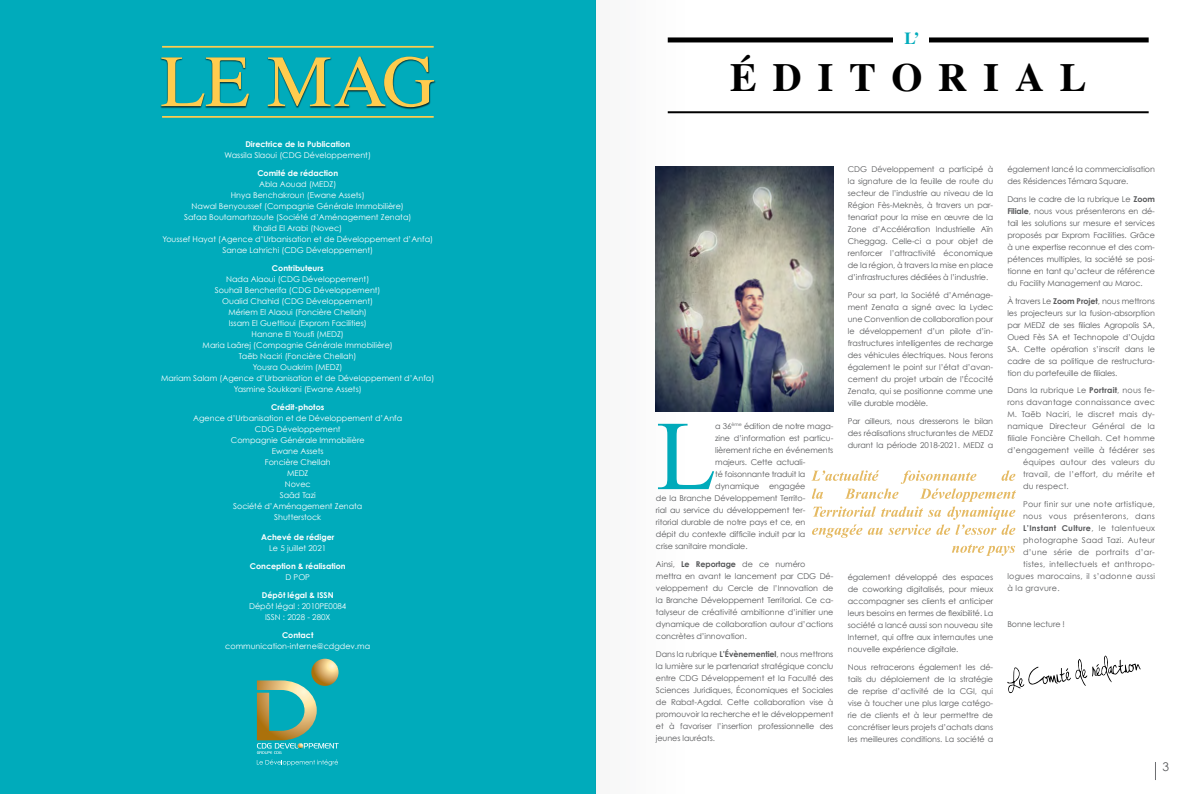
<style>
.page{position:relative;width:1191px;height:794px;background:#fff}
.page>*{position:absolute;margin:0;border:0;box-sizing:border-box;transform-origin:0 0}
.t1{font:98.6px "Times New Roman";color:#00abbb}
.t2{font:700 40px "Times";letter-spacing:.4em;color:#000}
.t3{font:700 17px "Times";color:#00abbb}
.t4{font:12px "Century Gothic";color:#58595b}
.t5{font:8px/12px "Century Gothic";letter-spacing:-.01em;color:#58595b;text-align:justify}
.t6{font:8px/11px "Century Gothic";color:#fff;text-align:center}
.t7{font:8px "Century Gothic";letter-spacing:.02em;color:#58595b}
.t8{font:8px "Century Gothic";letter-spacing:.03em;color:#58595b}
.t9{font:700 8px "Century Gothic";color:#fff}
.t10{font:700 8px "Century Gothic";letter-spacing:.03em;color:#58595b}
.s1{font-weight:700}
.s2{font-weight:400}
</style>
<div class="page">
<svg style="left:1155px;top:762px;width:1px;height:18px"></svg>
<div style="left:0;top:0;width:595px;height:794px;background:#00abbb"></div>
<img style="left:778px;top:166px;width:55px;height:245px">
<hr style="left:162px;top:116px;width:272px;height:2px;background:#ffcc4e">
<hr style="left:162px;top:46px;width:272px;height:2px;background:#ffcc4e">
<div style="left:161px;top:56px;width:275px;height:53px;background:#000;opacity:.75"></div>
<svg style="left:161px;top:57px;width:88px;height:49px"></svg>
<svg style="left:268px;top:57px;width:166px;height:50px"></svg>
<svg style="left:311px;top:658px;width:27px;height:28px"></svg>
<svg style="left:257px;top:680px;width:82px;height:86px"></svg>
<hr style="left:668px;top:111px;width:480px;height:2px;background:#000">
<div style="left:668px;top:37px;width:480px;height:5px;background:#000"></div>
<div style="left:893px;top:31px;width:36px;height:18px;background:#fff"></div>
<svg style="left:1007px;top:655px;width:133px;height:38px"></svg>
<svg style="left:952px;top:544px;width:63px;height:12px"></svg>
<svg style="left:811px;top:470px;width:205px;height:68px"></svg>
<svg style="left:595px;top:0;width:183px;height:794px"></svg>
<p class="t9" style="left:245px;top:139px;width:106px">Directrice de la Publication</p>
<p class="t6" style="left:224px;top:150px;width:148px">Wassila Slaoui (CDG Développement)</p>
<p class="t9" style="left:257px;top:168px;width:82px">Comité de rédaction</p>
<p class="t6" style="left:162px;top:179px;width:272px">Abla Aouad (MEDZ)<br>Hnya Benchakroun (Ewane Assets)<br>Nawal Benyoussef (Compagnie Générale Immobilière)<br>Safaa Boutamarhzoute (Société d’Aménagement Zenata)<br>Khalid El Arabi (Novec)<br>Youssef Hayat (Agence d’Urbanisation et de Développement d’Anfa)<br>Sanae Lahrichi (CDG Développement)</p>
<p class="t9" style="left:272px;top:263px;width:53px">Contributeurs</p>
<p class="t6" style="left:161px;top:274px;width:275px">Nada Alaoui (CDG Développement)<br>Souhaïl Bencherifa (CDG Développement)<br>Oualid Chahid (CDG Développement)<br>Mériem El Alaoui (Foncière Chellah)<br>Issam El Guettioui (Exprom Facilities)<br>Hanane El Yousfi (MEDZ)<br>Maria Laârej (Compagnie Générale Immobilière)<br>Taëb Naciri (Foncière Chellah)<br>Yousra Ouakrim (MEDZ)<br>Mariam Salam (Agence d’Urbanisation et de Développement d’Anfa)<br>Yasmine Soukkani (Ewane Assets)</p>
<p class="t9" style="left:271px;top:402px;width:55px">Crédit-photos</p>
<p class="t6" style="left:193px;top:413px;width:210px">Agence d’Urbanisation et de Développement d’Anfa<br>CDG Développement<br>Compagnie Générale Immobilière<br>Ewane Assets<br>Foncière Chellah<br>MEDZ<br>Novec<br>Saâd Tazi<br>Société d’Aménagement Zenata<br>Shutterstock</p>
<p class="t9" style="left:261px;top:532px;width:75px">Achevé de rédiger</p>
<p class="t6" style="left:269px;top:543px;width:58px">Le 5 juillet 2021</p>
<p class="t9" style="left:250px;top:561px;width:97px">Conception &amp; réalisation</p>
<p class="t6" style="left:285px;top:572px;width:26px">D POP</p>
<p class="t9" style="left:262px;top:590px;width:73px">Dépôt légal &amp; ISSN</p>
<p class="t6" style="left:249px;top:601px;width:99px">Dépôt légal : 2010PE0084<br>ISSN : 2028 - 280X</p>
<p class="t9" style="left:282px;top:630px;width:33px">Contact</p>
<p class="t6" style="left:225px;top:641px;width:146px">communication-interne@cdgdev.ma</p>
<h3 class="t3" style="left:904px;top:22px;width:17px">L’</h3>
<h2 class="t2" style="left:730px;top:39px;width:342px">ÉDITORIAL</h2>
<h1 class="t1" style="left:656px;top:390px;width:62px">L</h1>
<p class="t5" style="left:715px;top:420px;width:120px">a 36<sup>ème</sup> édition de notre maga-</p>
<p class="t5" style="left:715px;top:432px;width:120px">zine d’information est particu-</p>
<p class="t5" style="left:715px;top:444px;width:120px">lièrement riche en événements</p>
<p class="t5" style="left:715px;top:456px;width:92px">majeurs. Cette actuali-</p>
<p class="t5" style="left:715px;top:468px;width:92px">té foisonnante traduit la</p>
<p class="t5" style="left:715px;top:480px;width:92px">dynamique engagée</p>
<p class="t5" style="left:656px;top:492px;width:151px">de la Branche Développement Territo-</p>
<p class="t5" style="left:656px;top:504px;width:151px">rial au service du développement ter-</p>
<p class="t5" style="left:656px;top:516px;width:151px">ritorial durable de notre pays et ce, en</p>
<p class="t5" style="left:656px;top:528px;width:151px">dépit du contexte difficile induit par la</p>
<p class="t5" style="left:656px;top:540px;width:93px">crise sanitaire mondiale.</p>
<p class="t5" style="left:656px;top:558px;width:179px;text-align:left">Ainsi, <span class="s1">Le Reportage</span> de ce numéro<br>mettra en avant le lancement par CDG Dé&shy;veloppement du Cercle de l’Innovation de la Branche Développement Territorial. Ce ca&shy;talyseur de créativité ambitionne d’initier une dynamique de collaboration autour d’actions concrètes d’innovation.</p>
<p class="t5" style="left:656px;top:647px;width:179px">Dans la rubrique <span class="s1">L’Évènementiel</span>, nous mettrons la lumière sur le partenariat stratégique conclu entre CDG Développement et la Faculté des Sciences Juridiques, Économiques et Sociales de Rabat-Agdal. Cette collaboration vise à promouvoir la recherche et le développement et à favoriser l’insertion professionnelle des jeunes lauréats.</p>
<p class="t5" style="left:848px;top:163px;width:147px">CDG Développement a participé à la signature de la feuille de route du secteur de l’industrie au niveau de la Région Fès-Meknès, à travers un par&shy;tenariat pour la mise en œuvre de la Zone d’Accélération Industrielle Aïn Cheggag. Celle-ci a pour objet de renforcer l’attractivité économique de la région, à travers la mise en place d’infrastructures dédiées à l’industrie.</p>
<p class="t5" style="left:848px;top:289px;width:147px">Pour sa part, la Société d’Aménage&shy;ment Zenata a signé avec la Lydec une Convention de collaboration pour le développement d’un pilote d’in&shy;frastructures intelligentes de recharge des véhicules électriques. Nous ferons également le point sur l’état d’avan&shy;cement du projet urbain de l’Écocité Zenata, qui se positionne comme une ville durable modèle.</p>
<p class="t5" style="left:848px;top:415px;width:147px">Par ailleurs, nous dresserons le bilan des réalisations structurantes de MEDZ durant la période 2018-2021. MEDZ a</p>
<p class="t5" style="left:848px;top:571px;width:147px">également développé des espaces de coworking digitalisés, pour mieux accompagner ses clients et anticiper leurs besoins en termes de flexibilité. La société a lancé aussi son nouveau site Internet, qui offre aux internautes une nouvelle expérience digitale.</p>
<p class="t5" style="left:848px;top:660px;width:147px">Nous retracerons également les dé&shy;tails du déploiement de la stratégie de reprise d’activité de la CGI, qui vise à toucher une plus large catégo&shy;rie de clients et à leur permettre de concrétiser leurs projets d’achats dans les meilleures conditions. La société a</p>
<p class="t5" style="left:1007px;top:163px;width:149px">également lancé la commercialisation des Résidences Témara Square.</p>
<p class="t5" style="left:1007px;top:193px;width:149px">Dans le cadre de la rubrique Le <span class="s1">Zoom Filiale</span>, nous vous présenterons en dé&shy;tail les solutions sur mesure et services proposés par Exprom Facilities. Grâce à une expertise reconnue et des com&shy;pétences multiples, la société se posi&shy;tionne en tant qu’acteur de référence du Facility Management au Maroc.</p>
<p class="t5" style="left:1007px;top:295px;width:149px">À travers Le <span class="s1">Zoom Projet</span>, nous mettrons les projecteurs sur la fusion-absorption par MEDZ de ses filiales Agropolis SA, Oued Fès SA et Technopole d’Oujda SA. Cette opération s’inscrit dans le cadre de sa politique de restructura&shy;tion du portefeuille de filiales.</p>
<p class="t7" style="left:1007px;top:386px;width:149px">Dans la rubrique Le <span class="s1">Portrait</span>, nous fe-</p>
<p class="t7" style="left:1007px;top:398px;width:149px">rons davantage connaissance avec</p>
<p class="t7" style="left:1007px;top:410px;width:149px">M. Taëb Naciri, le discret mais dy-</p>
<p class="t7" style="left:1007px;top:422px;width:149px">namique Directeur Général de la</p>
<p class="t7" style="left:1007px;top:434px;width:149px">filiale Foncière Chellah. Cet homme</p>
<p class="t7" style="left:1007px;top:446px;width:149px">d’engagement veille à fédérer ses</p>
<p class="t7" style="left:1023px;top:458px;width:133px">équipes autour des valeurs du</p>
<p class="t7" style="left:1023px;top:470px;width:133px">travail, de l’effort, du mérite et</p>
<p class="t7" style="left:1023px;top:482px;width:47px">du respect.</p>
<p class="t8" style="left:1023px;top:499px;width:133px">Pour finir sur une note artistique,</p>
<p class="t8" style="left:1023px;top:511px;width:133px">nous vous présenterons, dans</p>
<p class="t10" style="left:1023px;top:523px;width:133px">L’Instant Culture<span class="s2">, le talentueux</span></p>
<p class="t8" style="left:1023px;top:535px;width:133px">photographe Saad Tazi. Auteur</p>
<p class="t8" style="left:1023px;top:547px;width:133px">d’une série de portraits d’ar-</p>
<p class="t8" style="left:1023px;top:559px;width:133px">tistes, intellectuels et anthropo-</p>
<p class="t8" style="left:1007px;top:571px;width:149px">logues marocains, il s’adonne aussi</p>
<p class="t8" style="left:1007px;top:583px;width:54px">à la gravure.</p>
<p class="t5" style="left:1007px;top:617px;width:59px">Bonne lecture !</p>
<h3 class="t4" style="left:1162px;top:759px;width:8px">3</h3>
</div>
